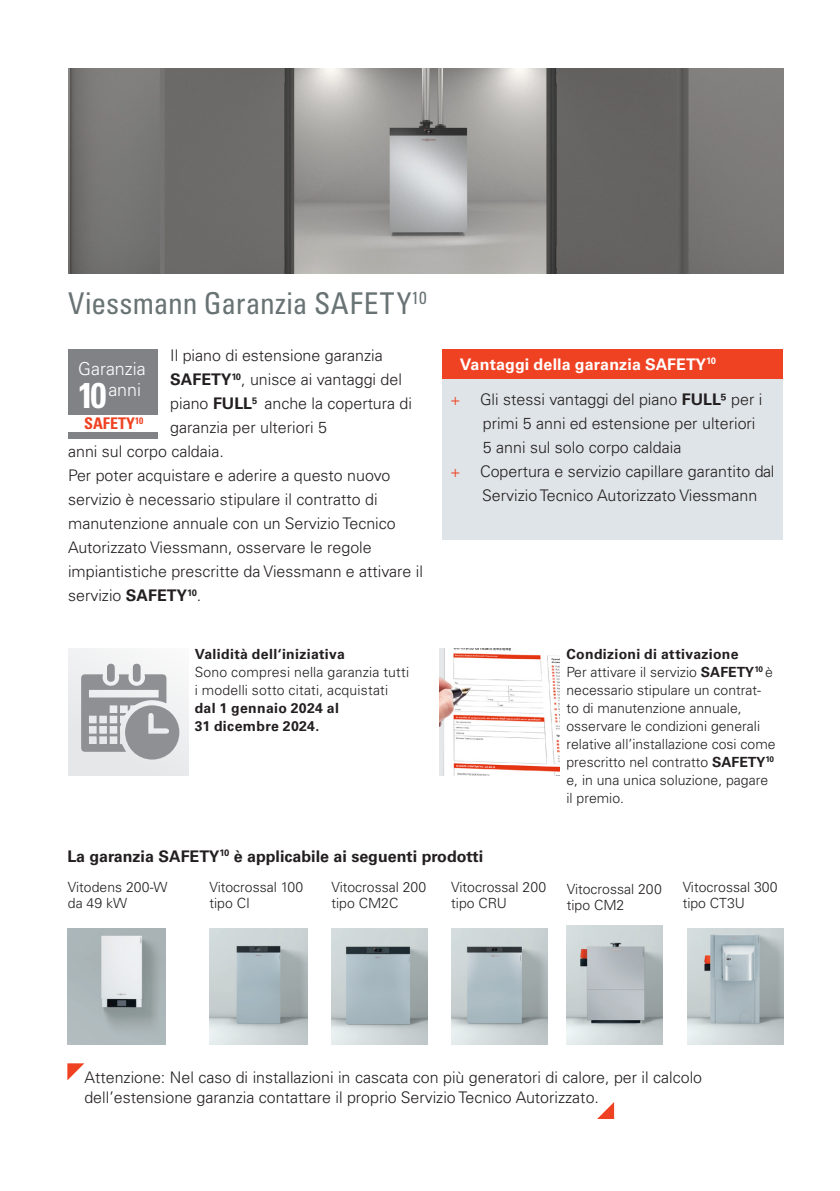
<style>
.page{position:relative;width:840px;height:1191px;background:#fff}
.page>*{position:absolute;margin:0;border:0;box-sizing:border-box;transform-origin:0 0}
.Headline{font:condensed 30px "Univers LTCYR 57";color:#697374}
.t1{font:300 17.8px/20.6px "Univers";color:#fff}
.t2{font:300 16px/24px "Univers LTCYR 45";color:#231f20}
.t3{font:700 16px "Univers LTCYR 65";color:#231f20}
.Headline-2{font:700 16px "Univers LTCYR 65";letter-spacing:.01em;color:#fff}
.t4{font:16px "Univers LTCYR 67 Bold Cond";color:#ef4222}
._4_Copy{font:300 14px/18px "Univers LTCYR 45";color:#231f20}
._4_Copy-2{font:700 14px "Univers LTCYR 65";letter-spacing:.025em;color:#231f20}
.s1{font-family:"Univers LTCYR 65";font-weight:700}
.s2{font-family:"Univers LTCYR 67 Bold Cond";font-weight:400;font-size:35.8px}
.s3{color:#ef4222}
</style>
<div class="page">
<img style="left:68px;top:68px;width:714px;height:206px">
<div style="left:442px;top:366px;width:340px;height:173px;background:#dfe4e8"></div>
<div style="left:442px;top:349px;width:340px;height:29px;background:#ef4222"></div>
<div style="left:68px;top:648px;width:120px;height:127px;background:#e6e7e9"></div>
<svg style="left:81px;top:663px;width:98px;height:96px"></svg>
<img style="left:439px;top:648px;width:120px;height:127px">
<div style="left:68px;top:350px;width:89px;height:89px;background:#808285"></div>
<div style="left:68px;top:415px;width:89px;height:17px;background:#fff"></div>
<img style="left:68px;top:928px;width:97px;height:116px">
<img style="left:209px;top:928px;width:98px;height:116px">
<img style="left:331px;top:928px;width:96px;height:116px">
<img style="left:451px;top:928px;width:96px;height:116px">
<img style="left:687px;top:928px;width:95px;height:116px">
<img style="left:566px;top:925px;width:96px;height:119px">
<svg style="left:597px;top:1103px;width:16px;height:16px"></svg>
<svg style="left:67px;top:1063px;width:17px;height:17px"></svg>
<p class="Headline" style="left:68px;top:284px;width:360px">Viessmann Garanzia SAFETY<sup>10</sup></p>
<p class="t2" style="left:170px;top:343px;width:243px">Il piano di estensione garanzia<br><span class="s1">SAFETY</span><sup>10</sup>, unisce ai vantaggi del piano <span class="s1">FULL</span><sup>5</sup> anche la copertura di garanzia per ulteriori 5</p>
<p class="t2" style="left:68px;top:439px;width:157px">anni sul corpo caldaia.</p>
<p class="t2" style="left:68px;top:463px;width:356px">Per poter acquistare e aderire a questo nuovo servizio è necessario stipulare il contratto di manutenzione annuale con un Servizio Tecnico Autorizzato Viessmann, osservare le regole impiantistiche prescritte da Viessmann e attivare il servizio <span class="s1">SAFETY</span><sup>10</sup>.</p>
<p class="t1" style="left:78px;top:358px;width:69px">Garanzia<br><span class="s2">10</span>anni</p>
<p class="t4" style="left:84px;top:413px;width:61px">SAFETY<sup>10</sup></p>
<p class="_4_Copy-2" style="left:194px;top:643px;width:152px">Validità dell‘iniziativa</p>
<p class="_4_Copy" style="left:194px;top:662px;width:216px">Sono compresi nella garanzia tutti i modelli sotto citati, acquistati <span class="s1">dal 1 gennaio 2024 al</span></p>
<p class="_4_Copy-2" style="left:194px;top:715px;width:126px">31 dicembre 2024.</p>
<p class="Headline-2" style="left:459px;top:353px;width:257px">Vantaggi della garanzia SAFETY<sup>10</sup></p>
<p class="t2" style="left:450px;top:387px;width:314px"><span class="s3">+</span> Gli stessi vantaggi del piano <span class="s1">FULL⁵</span> per i</p>
<p class="t2" style="left:482px;top:411px;width:274px">primi 5 anni ed estensione per ulteriori</p>
<p class="t2" style="left:482px;top:435px;width:200px">5 anni sul solo corpo caldaia</p>
<p class="t2" style="left:450px;top:459px;width:326px"><span class="s3">+</span> Copertura e servizio capillare garantito dal</p>
<p class="t2" style="left:482px;top:483px;width:276px">Servizio Tecnico Autorizzato Viessmann</p>
<p class="_4_Copy-2" style="left:566px;top:643px;width:174px">Condizioni di attivazione</p>
<p class="_4_Copy" style="left:566px;top:662px;width:211px">Per attivare il servizio <span class="s1">SAFETY</span><sup>10</sup> è necessario stipulare un contrat&shy;to di manutenzione annuale, osservare le condizioni generali relative all’installazione cosi come prescritto nel contratto <span class="s1">SAFETY</span><sup>10 </sup>e, in una unica soluzione, pagare il premio.</p>
<p class="t3" style="left:67px;top:844px;width:417px">La garanzia SAFETY<sup>10</sup> è applicabile ai seguenti prodotti</p>
<p class="_4_Copy" style="left:68px;top:877px;width:101px">Vitodens 200-W</p>
<p class="_4_Copy" style="left:68px;top:894px;width:61px">da 49 kW</p>
<p class="_4_Copy" style="left:209px;top:877px;width:95px">Vitocrossal 100</p>
<p class="_4_Copy" style="left:209px;top:894px;width:42px">tipo CI</p>
<p class="_4_Copy" style="left:331px;top:877px;width:96px">Vitocrossal 200</p>
<p class="_4_Copy" style="left:331px;top:894px;width:68px">tipo CM2C</p>
<p class="_4_Copy" style="left:451px;top:877px;width:96px">Vitocrossal 200</p>
<p class="_4_Copy" style="left:451px;top:894px;width:57px">tipo CRU</p>
<p class="_4_Copy" style="left:566px;top:879px;width:96px">Vitocrossal 200</p>
<p class="_4_Copy" style="left:566px;top:896px;width:59px">tipo CM2</p>
<p class="_4_Copy" style="left:682px;top:877px;width:96px">Vitocrossal 300</p>
<p class="_4_Copy" style="left:682px;top:894px;width:64px">tipo CT3U</p>
<p class="t2" style="left:84px;top:1065px;width:619px">Attenzione: Nel caso di installazioni in cascata con più generatori di calore, per il calcolo</p>
<p class="t2" style="left:84px;top:1085px;width:516px">dell’estensione garanzia contattare il proprio Servizio Tecnico Autorizzato.</p>
</div>
